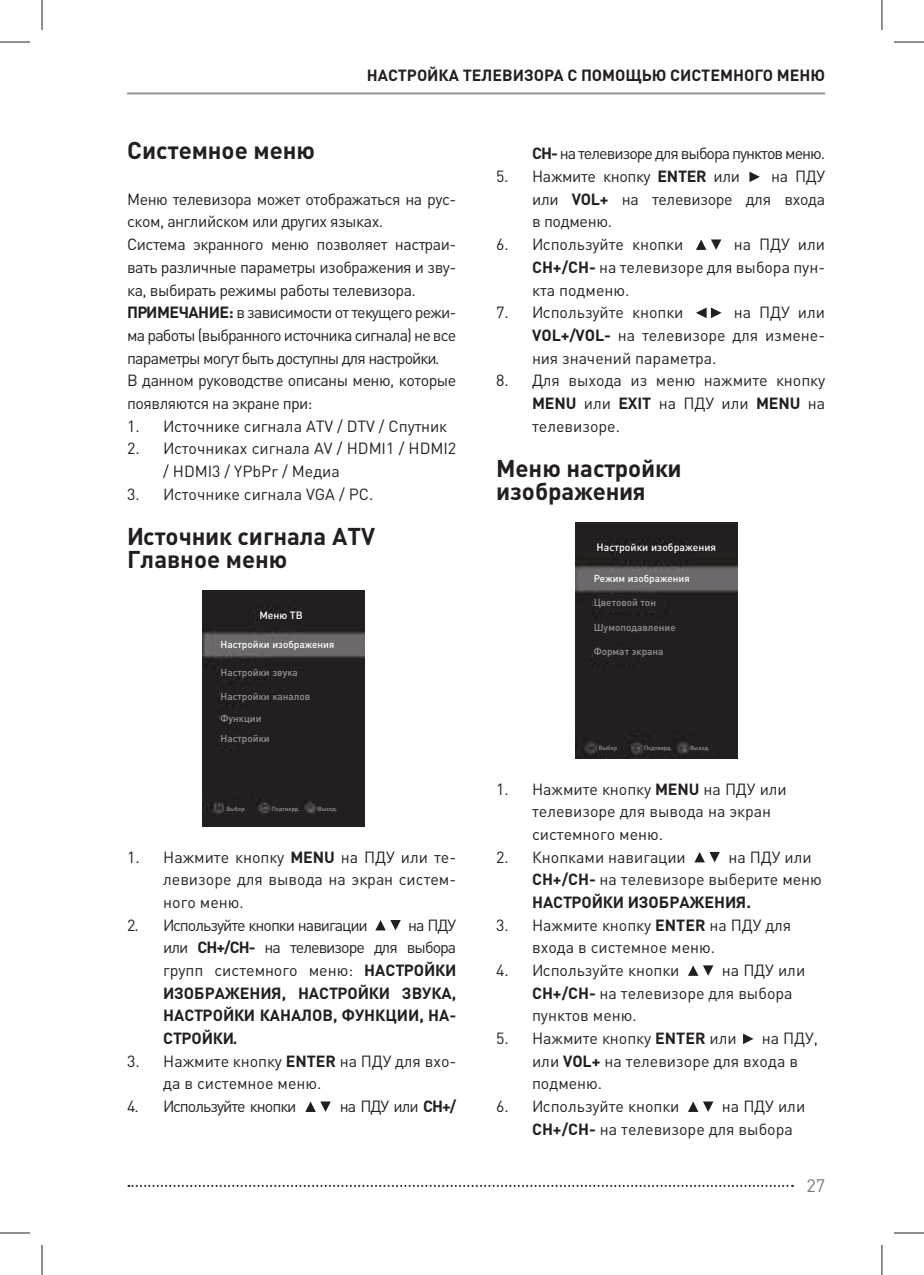
<style>
.page{position:relative;width:924px;height:1275px;background:#fff}
.page>*{position:absolute;margin:0;border:0;box-sizing:border-box;transform-origin:0 0}
.t1{font:700 24px/22.6px "DIN Pro C";color:#241f1f}
.t2{font:18px "DIN Pro C";color:#7d7c7e}
.t3{font:16px/22.6px "DIN Pro C";letter-spacing:-.005em;color:#241f1f}
.t4{font:16px/22.6px "DIN Pro C";letter-spacing:-.03em;color:#241f1f}
.t5{font:700 16px/22.6px "DIN Pro C";color:#241f1f;text-align:justify}
.t6{font:16px "DIN Pro C";letter-spacing:-.06em;color:#241f1f}
.t7{font:700 16px "DIN Pro";color:#241f1f}
.t8{font:500 10.4px "DIN Pro C";color:#fff}
.t9{font:500 10px/21.6px "DIN Pro C";color:#939395}
.t10{font:500 10px "DIN Pro C";color:#fff}
.t11{font:500 6px "DIN Pro C";color:#939395}
.s1{font-weight:700}
.s2{font-weight:400}
</style>
<div class="page">
<svg style="left:128px;top:1184px;width:664px;height:2px"></svg>
<hr style="left:127px;top:92px;width:697px;height:2px;background:#969698">
<svg style="left:375px;top:920px;width:25px;height:10px"></svg>
<svg style="left:305px;top:1101px;width:25px;height:11px"></svg>
<svg style="left:749px;top:172px;width:10px;height:10px"></svg>
<svg style="left:696px;top:239px;width:25px;height:11px"></svg>
<svg style="left:696px;top:307px;width:25px;height:11px"></svg>
<svg style="left:694px;top:852px;width:25px;height:10px"></svg>
<svg style="left:688px;top:965px;width:25px;height:11px"></svg>
<svg style="left:743px;top:1033px;width:10px;height:11px"></svg>
<svg style="left:688px;top:1101px;width:25px;height:11px"></svg>
<img style="left:203px;top:590px;width:162px;height:237px">
<div style="left:259px;top:613px;width:37px;height:15px;background:#241f1f"></div>
<div style="left:220px;top:636px;width:47px;height:15px;background:#6b696b"></div>
<div style="left:219px;top:661px;width:47px;height:15px;background:#241f1f"></div>
<div style="left:220px;top:686px;width:51px;height:15px;background:#241f1f"></div>
<div style="left:220px;top:708px;width:51px;height:15px;background:#241f1f"></div>
<div style="left:220px;top:732px;width:51px;height:15px;background:#241f1f"></div>
<div style="left:226px;top:800px;width:29px;height:15px;background:#241f1f"></div>
<div style="left:271px;top:800px;width:29px;height:15px;background:#241f1f"></div>
<div style="left:317px;top:800px;width:29px;height:15px;background:#241f1f"></div>
<img style="left:575px;top:522px;width:162px;height:236px">
<div style="left:616px;top:546px;width:70px;height:15px;background:#241f1f"></div>
<div style="left:581px;top:573px;width:70px;height:14px;background:#6b696b"></div>
<div style="left:592px;top:596px;width:71px;height:14px;background:#241f1f"></div>
<div style="left:592px;top:620px;width:34px;height:15px;background:#241f1f"></div>
<div style="left:592px;top:646px;width:45px;height:17px;background:#241f1f"></div>
<div style="left:598px;top:740px;width:29px;height:15px;background:#241f1f"></div>
<div style="left:643px;top:740px;width:29px;height:15px;background:#241f1f"></div>
<div style="left:689px;top:740px;width:31px;height:15px;background:#241f1f"></div>
<hr style="left:0;top:42px;width:30px;height:1px;background:#241f1f">
<hr style="left:893px;top:42px;width:30px;height:1px;background:#241f1f">
<hr style="left:0;top:1232px;width:30px;height:1px;background:#241f1f">
<hr style="left:893px;top:1232px;width:30px;height:1px;background:#241f1f">
<hr style="left:42px;top:0;width:1px;height:30px;background:#241f1f">
<hr style="left:42px;top:1245px;width:1px;height:30px;background:#241f1f">
<hr style="left:881px;top:0;width:1px;height:30px;background:#241f1f">
<hr style="left:881px;top:1245px;width:1px;height:30px;background:#241f1f">
<p class="t7" style="left:367px;top:64px;width:459px">НАСТРОЙКА ТЕЛЕВИЗОРА С ПОМОЩЬЮ СИСТЕМНОГО МЕНЮ</p>
<h1 class="t1" style="left:127px;top:137px;width:189px">Системное меню</h1>
<p class="t4" style="left:127px;top:186px;width:330px">Меню телевизора может отображаться на рус&shy;ском, английском или других языках.<br>Система экранного меню позволяет настраи&shy;вать различные параметры изображения и зву&shy;ка, выбирать режимы работы телевизора.<br><span class="s1">ПРИМЕЧАНИЕ:</span> в зависимости от текущего режи&shy;ма работы (выбранного источника сигнала) не все параметры могут быть доступны для настройки.<br>В данном руководстве описаны меню, которые появляются на экране при:</p>
<p class="t3" style="left:127px;top:413px;width:321px">1. Источнике сигнала ATV / DTV / Спутник</p>
<p class="t3" style="left:163px;top:435px;width:294px;text-indent:-36px">2. Источниках сигнала AV / HDMI1 / HDMI2 / HDMI3 / YPbPr / Медиа</p>
<p class="t3" style="left:127px;top:481px;width:247px">3. Источнике сигнала VGA / PC.</p>
<h1 class="t1" style="left:127px;top:522px;width:249px">Источник сигнала АТV<br>Главное меню</h1>
<p class="t8" style="left:259px;top:607px;width:45px">Меню ТВ</p>
<p class="t10" style="left:220px;top:636px;width:115px">Настройки изображения</p>
<p class="t9" style="left:220px;top:660px;width:79px">Настройки звука</p>
<p class="t9" style="left:220px;top:684px;width:91px">Настройки каналов<br>Функции</p>
<p class="t9" style="left:220px;top:726px;width:51px">Настройки</p>
<p class="t11" style="left:226px;top:803px;width:20px">Выбор</p>
<p class="t11" style="left:271px;top:803px;width:30px">Подтверд.</p>
<p class="t11" style="left:317px;top:803px;width:21px">Выход.</p>
<p class="t3" style="left:163px;top:844px;width:294px;text-align:justify;text-indent:-36px">1. Нажмите кнопку <span class="s1">MENU</span> на ПДУ или те&shy;левизоре для вывода на экран систем&shy;ного меню.</p>
<p class="t6" style="left:127px;top:912px;width:242px">2. Используйте кнопки навигации</p>
<p class="t5" style="left:163px;top:911px;width:294px;text-indent:245px"><span class="s2">на ПДУ или</span> СН+/СН- <span class="s2">на телевизоре для выбора групп системного меню:</span> НАСТРОЙКИ ИЗОБРАЖЕНИЯ, НАСТРОЙКИ ЗВУКА, НАСТРОЙКИ КАНАЛОВ, ФУНКЦИИ, НА-СТРОЙКИ.</p>
<p class="t3" style="left:163px;top:1048px;width:294px;text-indent:-36px">3. Нажмите кнопку <span class="s1">ENTER</span> на ПДУ для вхо&shy;да в системное меню.</p>
<p class="t6" style="left:127px;top:1093px;width:171px">4. Используйте кнопки</p>
<p class="t3" style="left:339px;top:1093px;width:118px">на ПДУ или <span class="s1">СН+/</span></p>
<p class="t6" style="left:532px;top:141px;width:294px"><span class="s1">СН-</span> на телевизоре для выбора пунктов меню.</p>
<p class="t3" style="left:496px;top:163px;width:245px">5. Нажмите кнопку <span class="s1">ENTER</span> или</p>
<p class="t3" style="left:532px;top:163px;width:294px;text-align:justify;text-indent:239px">на ПДУ или <span class="s1">VOL+</span> на телевизоре для входа в подменю.</p>
<p class="t3" style="left:496px;top:231px;width:189px">6. Используйте кнопки</p>
<p class="t3" style="left:532px;top:231px;width:294px;text-align:justify;text-indent:202px">на ПДУ или <span class="s1">СН+/СН-</span> на телевизоре для выбора пун&shy;кта подменю.</p>
<p class="t3" style="left:496px;top:299px;width:189px">7. Используйте кнопки</p>
<p class="t3" style="left:532px;top:299px;width:294px;text-align:justify;text-indent:202px">на ПДУ или <span class="s1">VOL+/VOL-</span> на телевизоре для измене&shy;ния значений параметра.</p>
<p class="t3" style="left:532px;top:367px;width:294px;text-align:justify;text-indent:-36px">8. Для выхода из меню нажмите кнопку <span class="s1">MENU</span> или <span class="s1">EXIT</span> на ПДУ или <span class="s1">MENU</span> на телевизоре.</p>
<h1 class="t1" style="left:496px;top:454px;width:187px">Меню настройки изображения</h1>
<p class="t8" style="left:596px;top:539px;width:121px">Настройки изображения</p>
<p class="t10" style="left:593px;top:570px;width:97px">Режим изображения</p>
<p class="t9" style="left:593px;top:615px;width:83px">Шумоподавление</p>
<p class="t9" style="left:593px;top:639px;width:71px">Формат экрана</p>
<p class="t9" style="left:593px;top:590px;width:64px">Цветовой тон</p>
<p class="t11" style="left:598px;top:743px;width:20px">Выбор</p>
<p class="t11" style="left:643px;top:743px;width:30px">Подтверд.</p>
<p class="t11" style="left:689px;top:743px;width:21px">Выход.</p>
<p class="t3" style="left:532px;top:776px;width:256px;text-indent:-36px">1. Нажмите кнопку <span class="s1">MENU</span> на ПДУ или телевизоре для вывода на экран системного меню.</p>
<p class="t3" style="left:496px;top:844px;width:191px">2. Кнопками навигации</p>
<p class="t3" style="left:532px;top:844px;width:291px;text-indent:196px">на ПДУ или<br><span class="s1">СН+/СН-</span> на телевизоре выберите меню<br><span class="s1">НАСТРОЙКИ ИЗОБРАЖЕНИЯ.</span></p>
<p class="t3" style="left:532px;top:912px;width:261px;text-indent:-36px">3. Нажмите кнопку <span class="s1">ENTER</span> на ПДУ для входа в системное меню.</p>
<p class="t3" style="left:496px;top:957px;width:185px">4. Используйте кнопки</p>
<p class="t3" style="left:532px;top:957px;width:274px;text-indent:190px">на ПДУ или<br><span class="s1">СН+/СН-</span> на телевизоре для выбора пунктов меню.</p>
<p class="t3" style="left:496px;top:1025px;width:242px">5. Нажмите кнопку <span class="s1">ENTER</span> или</p>
<p class="t3" style="left:532px;top:1025px;width:287px;text-indent:229px">на ПДУ, или <span class="s1">VOL+</span> на телевизоре для входа в подменю.</p>
<p class="t3" style="left:496px;top:1093px;width:185px">6. Используйте кнопки</p>
<p class="t3" style="left:532px;top:1093px;width:274px;text-indent:190px">на ПДУ или<br><span class="s1">СН+/СН-</span> на телевизоре для выбора</p>
<p class="t2" style="left:806px;top:1171px;width:20px">27</p>
</div>
